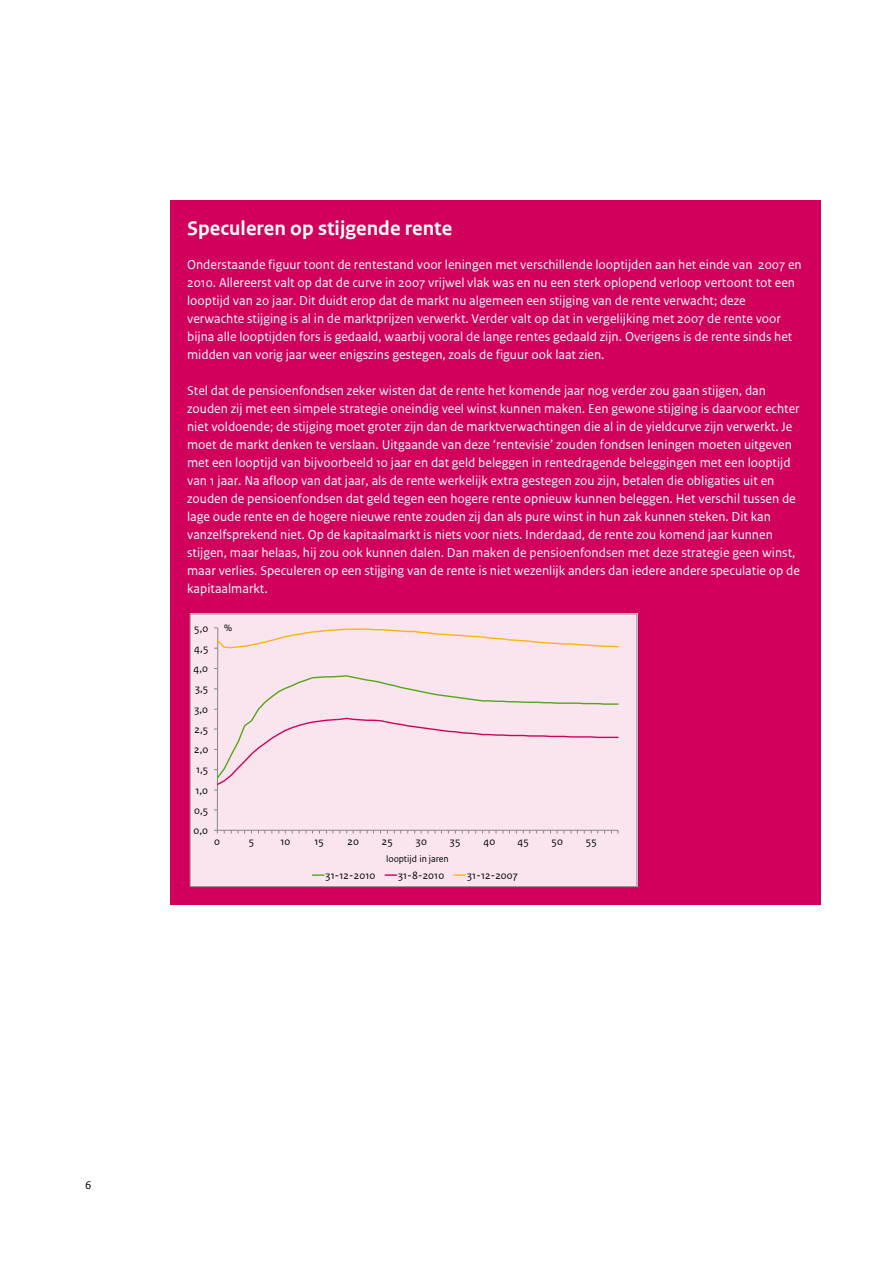
<style>
.page{position:relative;width:893px;height:1263px;background:#fff}
.page>*{position:absolute;margin:0;border:0;box-sizing:border-box;transform-origin:0 0}
.t1{font:700 21px "Rijksoverheid Sans Text";color:#fff}
.t2{font:13.5px/18px "Rijksoverheid Sans Text";color:#fff}
.t3{font:12px "Rijksoverheid Sans Text";color:#000}
.t4{font:11.1px "Rijksoverheid Sans Text";letter-spacing:.01em;color:#000}
.t5{font:9.75px "Rijksoverheid Sans Text";color:#000}
</style>
<div class="page">
<div style="left:170px;top:200px;width:651px;height:704px;background:#d1005d"></div>
<div style="left:190px;top:614px;width:447px;height:273px;background:#fae5ee"></div>
<svg style="left:214px;top:627px;width:405px;height:206px"></svg>
<svg style="left:313px;top:874px;width:11px;height:2px"></svg>
<svg style="left:385px;top:874px;width:12px;height:2px"></svg>
<svg style="left:454px;top:874px;width:12px;height:2px"></svg>
<div style="left:190px;top:614px;width:447px;height:273px;border:1px solid #868686"></div>
<p class="t1" style="left:187px;top:218px;width:267px">Speculeren op stijgende rente</p>
<p class="t2" style="left:187px;top:255px;width:616px">Onderstaande figuur toont de rentestand voor leningen met verschillende looptijden aan het einde van 2007 en 2010. Allereerst valt op dat de curve in 2007 vrijwel vlak was en nu een sterk oplopend verloop vertoont tot een looptijd van 20 jaar. Dit duidt erop dat de markt nu algemeen een stijging van de rente verwacht; deze verwachte stijging is al in de marktprijzen verwerkt. Verder valt op dat in vergelijking met 2007 de rente voor bijna alle looptijden fors is gedaald, waarbij vooral de lange rentes gedaald zijn. Overigens is de rente sinds het midden van vorig jaar weer enigszins gestegen, zoals de figuur ook laat zien.</p>
<p class="t2" style="left:187px;top:381px;width:614px">Stel dat de pensioenfondsen zeker wisten dat de rente het komende jaar nog verder zou gaan stijgen, dan zouden zij met een simpele strategie oneindig veel winst kunnen maken. Een gewone stijging is daarvoor echter niet voldoende; de stijging moet groter zijn dan de marktverwachtingen die al in de yieldcurve zijn verwerkt. Je moet de markt denken te verslaan. Uitgaande van deze ‘rentevisie’ zouden fondsen leningen moeten uitgeven met een looptijd van bijvoorbeeld 10 jaar en dat geld beleggen in rentedragende beleggingen met een looptijd van 1 jaar. Na afloop van dat jaar, als de rente werkelijk extra gestegen zou zijn, betalen die obligaties uit en zouden de pensioenfondsen dat geld tegen een hogere rente opnieuw kunnen beleggen. Het verschil tussen de lage oude rente en de hogere nieuwe rente zouden zij dan als pure winst in hun zak kunnen steken. Dit kan vanzelfsprekend niet. Op de kapitaalmarkt is niets voor niets. Inderdaad, de rente zou komend jaar kunnen stijgen, maar helaas, hij zou ook kunnen dalen. Dan maken de pensioenfondsen met deze strategie geen winst, maar verlies. Speculeren op een stijging van de rente is niet wezenlijk anders dan iedere andere speculatie op de kapitaalmarkt.</p>
<p class="t4" style="left:194px;top:623px;width:16px">5,0</p>
<p class="t4" style="left:194px;top:643px;width:16px">4,5</p>
<p class="t4" style="left:194px;top:663px;width:16px">4,0</p>
<p class="t4" style="left:195px;top:683px;width:15px">3,5</p>
<p class="t4" style="left:194px;top:704px;width:15px">3,0</p>
<p class="t4" style="left:194px;top:724px;width:15px">2,5</p>
<p class="t4" style="left:194px;top:744px;width:16px">2,0</p>
<p class="t4" style="left:196px;top:764px;width:14px">1,5</p>
<p class="t4" style="left:195px;top:785px;width:14px">1,0</p>
<p class="t4" style="left:194px;top:805px;width:16px">0,5</p>
<p class="t4" style="left:193px;top:825px;width:16px">0,0</p>
<p class="t5" style="left:224px;top:623px;width:10px">%</p>
<p class="t4" style="left:214px;top:836px;width:7px">0</p>
<p class="t4" style="left:249px;top:836px;width:7px">5</p>
<p class="t4" style="left:280px;top:836px;width:12px">10</p>
<p class="t4" style="left:314px;top:836px;width:11px">15</p>
<p class="t4" style="left:348px;top:836px;width:13px">20</p>
<p class="t4" style="left:382px;top:836px;width:12px">25</p>
<p class="t4" style="left:416px;top:836px;width:12px">30</p>
<p class="t4" style="left:450px;top:836px;width:12px">35</p>
<p class="t4" style="left:483px;top:836px;width:13px">40</p>
<p class="t4" style="left:517px;top:836px;width:13px">45</p>
<p class="t4" style="left:551px;top:836px;width:13px">50</p>
<p class="t4" style="left:586px;top:836px;width:12px">55</p>
<p class="t5" style="left:386px;top:854px;width:64px">looptijd in jaren</p>
<p class="t4" style="left:326px;top:870px;width:51px">31-12-2010</p>
<p class="t4" style="left:398px;top:870px;width:48px">31-8-2010</p>
<p class="t4" style="left:467px;top:870px;width:52px">31-12-2007</p>
<p class="t3" style="left:85px;top:1180px;width:8px">6</p>
</div>
